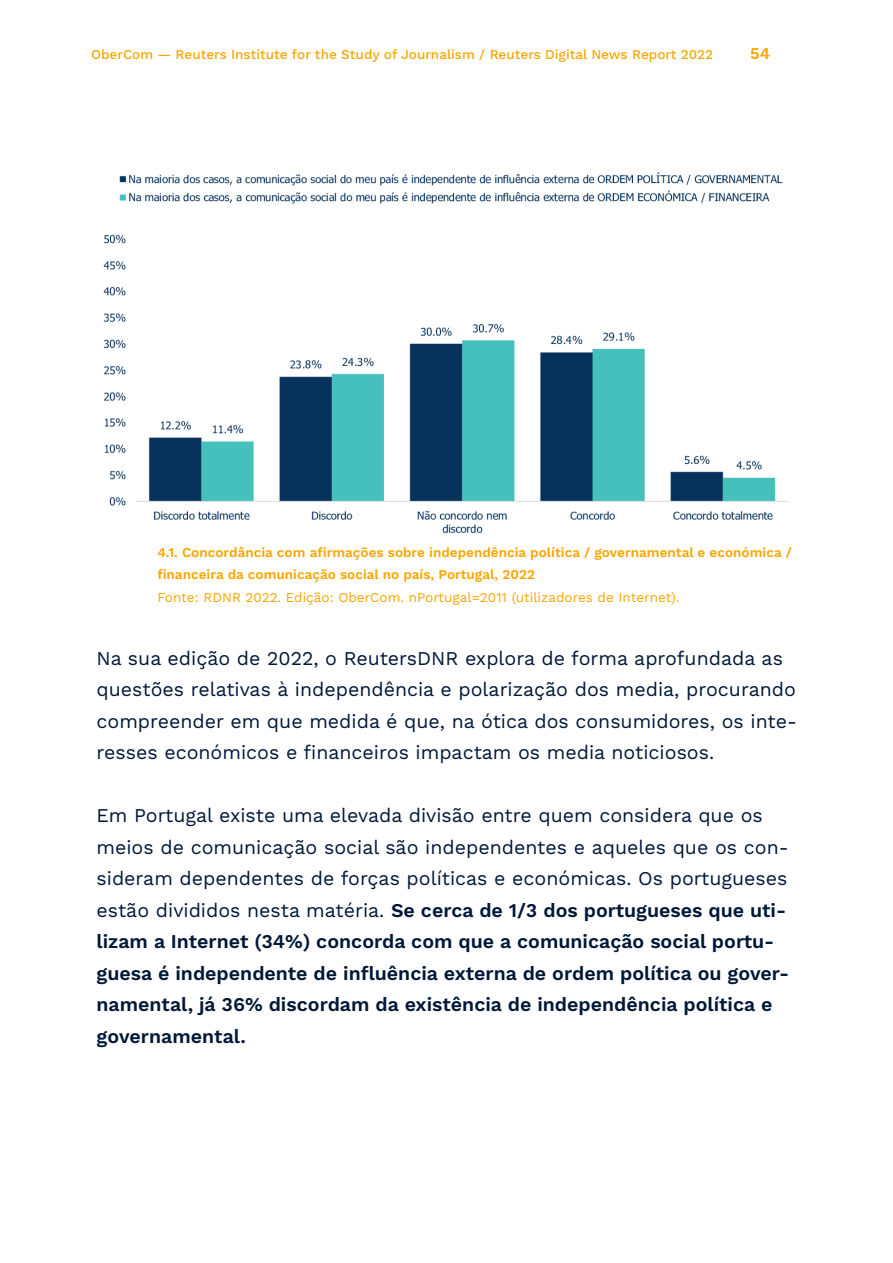
<style>
.page{position:relative;width:893px;height:1263px;background:#fff}
.page>*{position:absolute;margin:0;border:0;box-sizing:border-box;transform-origin:0 0}
.t1{font:600 19.5px/31.5px "Work Sans";color:#001737}
.t2{font:19.5px/31.5px "Work Sans";color:#001737}
.t3{font:600 16.5px "Work Sans";color:#f9a600}
.t4{font:600 13.5px/22.5px "Work Sans";color:#f9a600}
.t5{font:500 13.5px "Work Sans";color:#f9a600}
.t6{font:13.5px "Work Sans";color:#f9a600}
.s1{font-weight:400}
</style>
<div class="page">
<img style="left:103px;top:172px;width:685px;height:362px">
<p class="t5" style="left:91px;top:47px;width:624px">OberCom — Reuters Institute for the Study of Journalism / Reuters Digital News Report 2022</p>
<p class="t3" style="left:750px;top:44px;width:22px">54</p>
<p class="t4" style="left:157px;top:541px;width:636px">4.1. Concordância com afirmações sobre independência política / governamental e económica / financeira da comunicação social no país, Portugal, 2022</p>
<p class="t6" style="left:157px;top:589px;width:524px">Fonte: RDNR 2022. Edição: OberCom. nPortugal=2011 (utilizadores de Internet).</p>
<p class="t2" style="left:97px;top:643px;width:702px">Na sua edição de 2022, o ReutersDNR explora de forma aprofundada as questões relativas à independência e polarização dos media, procurando compreender em que medida é que, na ótica dos consumidores, os inte&shy;resses económicos e financeiros impactam os media noticiosos.</p>
<p class="t1" style="left:97px;top:801px;width:694px"><span class="s1">Em Portugal existe uma elevada divisão entre quem considera que os meios de comunicação social são independentes e aqueles que os con&shy;sideram dependentes de forças políticas e económicas. Os portugueses estão divididos nesta matéria.</span> Se cerca de 1/3 dos portugueses que uti&shy;lizam a Internet (34%) concorda com que a comunicação social portu&shy;guesa é independente de influência externa de ordem política ou gover&shy;namental, já 36% discordam da existência de independência política e governamental.</p>
</div>
